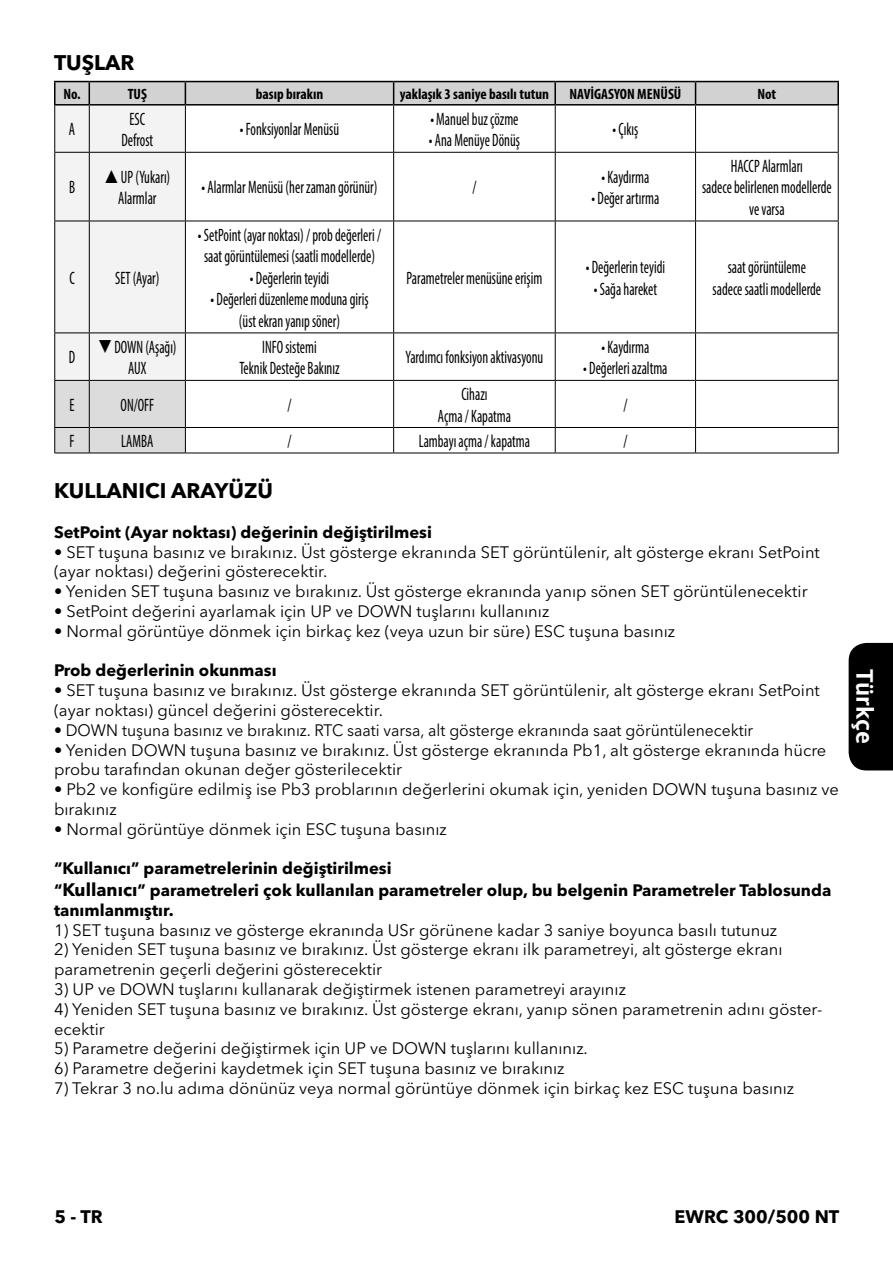
<style>
.page{position:relative;width:893px;height:1263px;background:#fff}
.page>*{position:absolute;margin:0;border:0;box-sizing:border-box;transform-origin:0 0}
.t1{font:700 24px "Invensys Andale";color:#fff}
.t2{font:700 21px "Avenir Next LT Pro";color:#000}
.t3{font:condensed 18px/21.6px "Myriad Pro";color:#000;text-align:center;scale:.8 1}
.t4{font:700 18px "Avenir Next LT Pro";color:#000}
.t5{font:16.5px/19.8px "Avenir Next LT Pro";color:#000}
.t6{font:700 16.5px/21.6px "Avenir Next LT Pro";color:#000}
.t7{font:16.5px "Avenir Next LT Pro";color:#000;scale:.95 1}
.t8{font:700 condensed 15px "Myriad Pro";color:#000}
.s1{font-size:18px}
</style>
<div class="page">
<div style="left:849px;top:643px;width:44px;height:127px;background:#000"></div>
<hr style="left:54px;top:81px;width:35px;height:1px;background:#000">
<hr style="left:89px;top:81px;width:96px;height:1px;background:#000">
<hr style="left:185px;top:81px;width:209px;height:1px;background:#000">
<hr style="left:394px;top:81px;width:161px;height:1px;background:#000">
<hr style="left:555px;top:81px;width:141px;height:1px;background:#000">
<hr style="left:696px;top:81px;width:143px;height:1px;background:#000">
<hr style="left:54px;top:453px;width:35px;height:1px;background:#000">
<hr style="left:89px;top:453px;width:96px;height:1px;background:#000">
<hr style="left:185px;top:453px;width:209px;height:1px;background:#000">
<hr style="left:394px;top:453px;width:161px;height:1px;background:#000">
<hr style="left:555px;top:453px;width:141px;height:1px;background:#000">
<hr style="left:696px;top:453px;width:143px;height:1px;background:#000">
<svg style="left:54px;top:82px;width:785px;height:371px"></svg>
<p class="t2" style="left:54px;top:50px;width:82px">TUŞLAR</p>
<p class="t8" style="left:63px;top:84px;width:19px">No.</p>
<p class="t8" style="left:128px;top:84px;width:21px">TUŞ</p>
<p class="t8" style="left:256px;top:84px;width:69px">basıp bırakın</p>
<p class="t8" style="left:400px;top:84px;width:151px">yaklaşık 3 saniye basılı tutun</p>
<p class="t8" style="left:569px;top:84px;width:114px">NAVİGASYON MENÜSÜ</p>
<p class="t8" style="left:757px;top:84px;width:20px">Not</p>
<p class="t3" style="left:69px;top:118px;width:9px">A</p>
<p class="t3" style="left:121px;top:108px;width:41px">ESC<br>Defrost</p>
<p class="t3" style="left:240px;top:118px;width:125px">• Fonksiyonlar Menüsü</p>
<p class="t3" style="left:430px;top:108px;width:112px">• Manuel buz çözme</p>
<p class="t3" style="left:429px;top:129px;width:115px">• Ana Menüye Dönüş</p>
<p class="t3" style="left:612px;top:118px;width:34px">• Çıkış</p>
<p class="t3" style="left:69px;top:176px;width:9px">B</p>
<p class="t3" style="left:118px;top:166px;width:67px;text-align:left">UP (Yukarı)<br>Alarmlar</p>
<p class="t3" style="left:202px;top:176px;width:221px">• Alarmlar Menüsü (her zaman görünür)</p>
<p class="t3" style="left:472px;top:176px;width:7px">/</p>
<p class="t3" style="left:69px;top:267px;width:8px">C</p>
<p class="t3" style="left:115px;top:267px;width:57px">SET (Ayar)</p>
<p class="t3" style="left:198px;top:224px;width:230px">• SetPoint (ayar noktası) / prob değerleri / saat görüntülemesi (saatli modellerde)</p>
<p class="t3" style="left:250px;top:267px;width:101px">• Değerlerin teyidi</p>
<p class="t3" style="left:210px;top:288px;width:199px">• Değerleri düzenleme moduna giriş (üst ekran yanıp söner)</p>
<p class="t3" style="left:407px;top:267px;width:171px">Parametreler menüsüne erişim</p>
<p class="t3" style="left:69px;top:346px;width:10px">D</p>
<p class="t3" style="left:98px;top:336px;width:100px">❑ DOWN (Aşağı)<br>AUX</p>
<p class="t3" style="left:239px;top:336px;width:127px">INFO sistemi<br>Teknik Desteğe Bakınız</p>
<p class="t3" style="left:406px;top:346px;width:173px">Yardımcı fonksiyon aktivasyonu</p>
<p class="t3" style="left:601px;top:166px;width:61px">• Kaydırma</p>
<p class="t3" style="left:591px;top:187px;width:86px">• Değer artırma</p>
<p class="t3" style="left:586px;top:256px;width:101px">• Değerlerin teyidi</p>
<p class="t3" style="left:594px;top:278px;width:81px">• Sağa hareket</p>
<p class="t3" style="left:601px;top:336px;width:61px">• Kaydırma</p>
<p class="t3" style="left:583px;top:357px;width:107px">• Değerleri azaltma</p>
<p class="t3" style="left:69px;top:394px;width:8px">E</p>
<p class="t3" style="left:121px;top:394px;width:43px">ON/OFF</p>
<p class="t3" style="left:287px;top:394px;width:7px">/</p>
<p class="t3" style="left:438px;top:383px;width:93px">Cihazı<br>Açma / Kapatma</p>
<p class="t3" style="left:623px;top:394px;width:7px">/</p>
<p class="t3" style="left:70px;top:430px;width:8px">F</p>
<p class="t3" style="left:121px;top:430px;width:42px">LAMBA</p>
<p class="t3" style="left:287px;top:430px;width:7px">/</p>
<p class="t3" style="left:419px;top:430px;width:141px">Lambayı açma / kapatma</p>
<p class="t3" style="left:623px;top:430px;width:7px">/</p>
<p class="t3" style="left:702px;top:155px;width:164px">HACCP Alarmları<br>sadece belirlenen modellerde ve varsa</p>
<p class="t3" style="left:713px;top:256px;width:137px">saat görüntüleme sadece saatli modellerde</p>
<p class="t2" style="left:54px;top:478px;width:220px">KULLANICI ARAYÜZÜ</p>
<p class="t6" style="left:54px;top:521px;width:379px">SetPoint (Ayar noktası) değerinin değiştirilmesi</p>
<p class="t5" style="left:54px;top:542px;width:767px">• SET tuşuna basınız ve bırakınız. Üst gösterge ekranında SET görüntülenir, alt gösterge ekranı SetPoint (ayar noktası) değerini gösterecektir.</p>
<p class="t5" style="left:54px;top:581px;width:755px">• Yeniden SET tuşuna basınız ve bırakınız. Üst gösterge ekranında yanıp sönen SET görüntülenecektir</p>
<p class="t5" style="left:54px;top:601px;width:497px">• SetPoint değerini ayarlamak için UP ve DOWN tuşlarını kullanınız</p>
<p class="t5" style="left:54px;top:621px;width:623px">• Normal görüntüye dönmek için birkaç kez (veya uzun bir süre) ESC tuşuna basınız</p>
<p class="t6" style="left:54px;top:660px;width:224px">Prob değerlerinin okunması</p>
<p class="t5" style="left:54px;top:680px;width:767px">• SET tuşuna basınız ve bırakınız. Üst gösterge ekranında SET görüntülenir, alt gösterge ekranı SetPoint (ayar noktası) güncel değerini gösterecektir.</p>
<p class="t7" style="left:54px;top:720px;width:738px">• DOWN tuşuna basınız ve bırakınız. RTC saati varsa, alt gösterge ekranında saat görüntülenecektir</p>
<p class="t5" style="left:54px;top:740px;width:774px">• Yeniden DOWN tuşuna basınız ve bırakınız. Üst gösterge ekranında Pb1, alt gösterge ekranında hücre probu tarafından okunan değer gösterilecektir</p>
<p class="t5" style="left:54px;top:779px;width:786px">• Pb2 ve konfigüre edilmiş ise Pb3 problarının değerlerini okumak için, yeniden DOWN tuşuna basınız ve bırakınız</p>
<p class="t5" style="left:54px;top:819px;width:394px">• Normal görüntüye dönmek için ESC tuşuna basınız</p>
<p class="t6" style="left:54px;top:858px;width:779px">“Kullanıcı” parametrelerinin değiştirilmesi<br>“<span class="s1">Kullanıcı</span>” parametreleri çok kullanılan parametreler olup, bu belgenin Parametreler Tablosunda</p>
<p class="t6" style="left:54px;top:899px;width:121px">tanımlanmıştır.</p>
<p class="t5" style="left:54px;top:920px;width:725px">1) SET tuşuna basınız ve gösterge ekranında USr görünene kadar 3 saniye boyunca basılı tutunuz</p>
<p class="t5" style="left:54px;top:940px;width:730px">2) Yeniden SET tuşuna basınız ve bırakınız. Üst gösterge ekranı ilk parametreyi, alt gösterge ekranı parametrenin geçerli değerini gösterecektir</p>
<p class="t5" style="left:54px;top:979px;width:573px">3) UP ve DOWN tuşlarını kullanarak değiştirmek istenen parametreyi arayınız</p>
<p class="t5" style="left:54px;top:999px;width:770px">4) Yeniden SET tuşuna basınız ve bırakınız. Üst gösterge ekranı, yanıp sönen parametrenin adını göster&shy;ecektir</p>
<p class="t5" style="left:54px;top:1039px;width:535px">5) Parametre değerini değiştirmek için UP ve DOWN tuşlarını kullanınız.</p>
<p class="t5" style="left:54px;top:1058px;width:512px">6) Parametre değerini kaydetmek için SET tuşuna basınız ve bırakınız</p>
<p class="t5" style="left:54px;top:1078px;width:742px">7) Tekrar 3 no.lu adıma dönünüz veya normal görüntüye dönmek için birkaç kez ESC tuşuna basınız</p>
<h1 class="t1" style="left:881px;top:669px;width:77px;rotate:90deg">Türkçe</h1>
<p class="t4" style="left:54px;top:1205px;width:50px">5 - TR</p>
<p class="t4" style="left:675px;top:1205px;width:166px">EWRC 300/500 NT</p>
</div>
